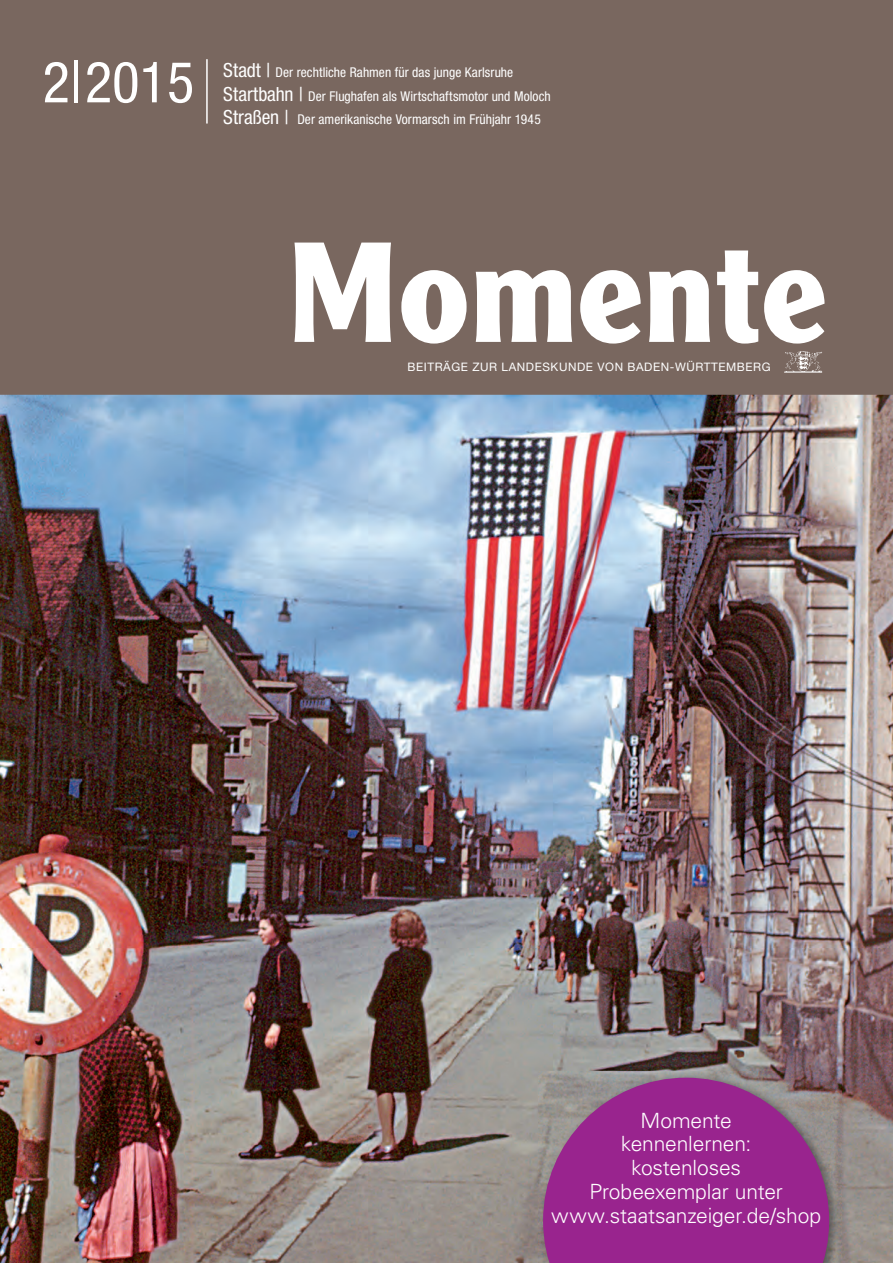
<style>
.page{position:relative;width:893px;height:1263px;background:#fff}
.page>*{position:absolute;margin:0;border:0;box-sizing:border-box;transform-origin:0 0}
.t1{font:condensed 57px "Helvetica Neue";color:#fff}
.t2{font:300 21px/23.9px "Univers LT Std";letter-spacing:-.005em;color:#fff;text-align:center}
.t3{font:condensed 13.5px/23.4px "Helvetica Neue";letter-spacing:.005em;color:#fff}
.t4{font:11.7px "Helvetica Neue";letter-spacing:.05em;color:#fff}
.s1{font-size:19.5px}
</style>
<div class="page">
<div style="left:0;top:0;width:893px;height:421px;background:#79675f"></div>
<hr style="left:206px;top:59px;width:2px;height:65px;background:#fff">
<svg style="left:294px;top:243px;width:97px;height:99px"></svg>
<svg style="left:401px;top:270px;width:66px;height:74px"></svg>
<svg style="left:476px;top:270px;width:96px;height:72px"></svg>
<svg style="left:580px;top:270px;width:61px;height:74px"></svg>
<svg style="left:649px;top:270px;width:61px;height:72px"></svg>
<svg style="left:717px;top:250px;width:41px;height:94px"></svg>
<svg style="left:764px;top:270px;width:60px;height:74px"></svg>
<img style="left:785px;top:352px;width:38px;height:20px">
<img style="left:0;top:395px;width:893px;height:868px">
<img style="left:538px;top:1071px;width:304px;height:192px">
<svg style="left:543px;top:1078px;width:286px;height:185px;background:#97368d"></svg>
<h1 class="t1" style="left:43px;top:49px;width:153px">2|2015</h1>
<p class="t3" style="left:223px;top:61px;width:329px"><span class="s1">Stadt |</span> Der rechtliche Rahmen für das junge Karlsruhe<br><span class="s1">Startbahn |</span> Der Flughafen als Wirtschaftsmotor und Moloch<br><span class="s1">Straßen |</span> Der amerikanische Vormarsch im Frühjahr 1945</p>
<p class="t4" style="left:407px;top:360px;width:365px">BEITRÄGE ZUR LANDESKUNDE VON BADEN-WÜRTTEMBERG</p>
<h2 class="t2" style="left:551px;top:1108px;width:271px">Momente<br>kennenlernen:<br>kostenloses<br>Probeexemplar unter www.staatsanzeiger.de/shop</h2>
</div>
